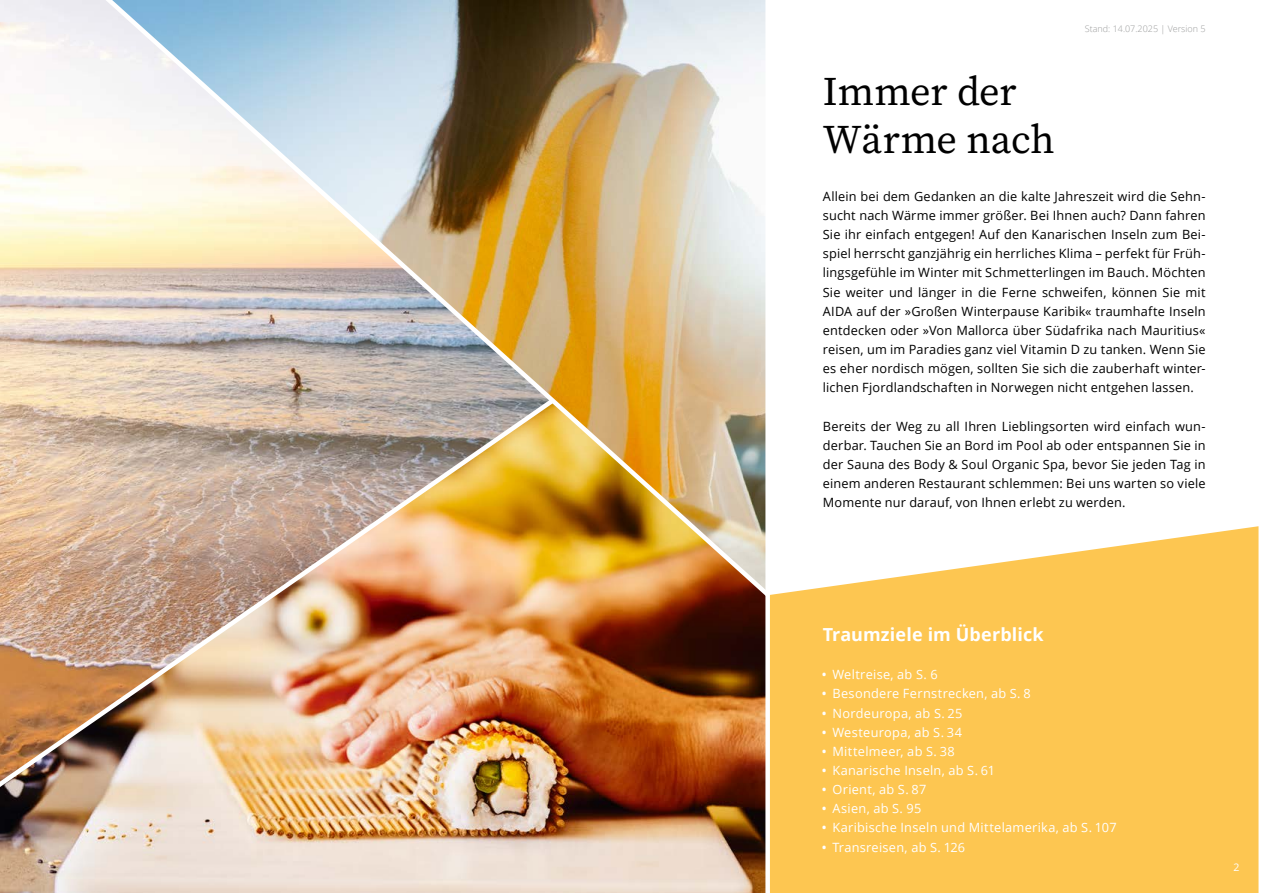
<style>
.page{position:relative;width:1263px;height:893px;background:#fff}
.page>*{position:absolute;margin:0;border:0;box-sizing:border-box;transform-origin:0 0}
.t1{font:40.5px/47.8px "Source Serif Variable";letter-spacing:-.01em;color:#000}
.t2{font:700 18px "Open Sans";letter-spacing:.005em;color:#fff}
.t3{font:12.75px/19.2px "Open Sans";letter-spacing:.015em;color:#000;text-align:justify}
.t4{font:12.75px "Open Sans";letter-spacing:.025em;color:#fff}
.t5{font:10.5px "Open Sans";color:#fff}
.t6{font:300 9px "Open Sans";color:#9c9d9d}
.s1{font-weight:600}
</style>
<div class="page">
<img style="left:0;top:0;width:96px;height:395px">
<img style="left:96px;top:0;width:670px;height:893px">
<img style="left:0;top:395px;width:558px;height:492px">
<svg style="left:770px;top:526px;width:488px;height:367px;background:#fdcb61"></svg>
<p class="t6" style="left:1085px;top:23px;width:122px">Stand: 14.07.2025 | Version 5</p>
<h1 class="t1" style="left:823px;top:68px;width:233px">Immer der<br>Wärme nach</h1>
<p class="t3" style="left:823px;top:186px;width:384px">Allein bei dem Gedanken an die kalte Jahreszeit wird die Sehn&shy;sucht nach Wärme immer größer. Bei Ihnen auch? Dann fahren Sie ihr einfach entgegen! Auf den Kanarischen Inseln zum Bei&shy;spiel herrscht ganzjährig ein herrliches Klima – perfekt für Früh&shy;lingsgefühle im Winter mit Schmetterlingen im Bauch. Möchten Sie weiter und länger in die Ferne schweifen, können Sie mit AIDA auf der »Großen Winterpause Karibik« traumhafte Inseln entdecken oder »Von Mallorca über Südafrika nach Mauritius« reisen, um im Paradies ganz viel Vitamin D zu tanken. Wenn Sie es eher nordisch mögen, sollten Sie sich die zauberhaft winter&shy;lichen Fjordlandschaften in Norwegen nicht entgehen lassen.</p>
<p class="t3" style="left:823px;top:416px;width:384px">Bereits der Weg zu all Ihren Lieblingsorten wird einfach wun&shy;derbar. Tauchen Sie an Bord im Pool ab oder entspannen Sie in der Sauna des Body &amp; Soul Organic Spa, bevor Sie jeden Tag in einem anderen Restaurant schlemmen: Bei uns warten so viele Momente nur darauf, von Ihnen erlebt zu werden.</p>
<h2 class="t2" style="left:823px;top:622px;width:222px">Traumziele im Überblick</h2>
<p class="t4" style="left:822px;top:666px;width:117px"><span class="s1">•</span> Weltreise, ab S. 6</p>
<p class="t4" style="left:822px;top:685px;width:210px"><span class="s1">•</span> Besondere Fernstrecken, ab S. 8</p>
<p class="t4" style="left:822px;top:704px;width:142px"><span class="s1">•</span> Nordeuropa, ab S. 25</p>
<p class="t4" style="left:822px;top:723px;width:142px"><span class="s1">•</span> Westeuropa, ab S. 34</p>
<p class="t4" style="left:822px;top:742px;width:134px"><span class="s1">•</span> Mittelmeer, ab S. 38</p>
<p class="t4" style="left:822px;top:762px;width:175px"><span class="s1">•</span> Kanarische Inseln, ab S. 61</p>
<p class="t4" style="left:822px;top:781px;width:106px"><span class="s1">•</span> Orient, ab S. 87</p>
<p class="t4" style="left:822px;top:800px;width:101px"><span class="s1">•</span> Asien, ab S. 95</p>
<p class="t4" style="left:822px;top:819px;width:296px"><span class="s1">•</span> Karibische Inseln und Mittelamerika, ab S. 107</p>
<p class="t4" style="left:822px;top:838px;width:145px"><span class="s1">•</span> Transreisen, ab S. 126</p>
<p class="t5" style="left:1233px;top:860px;width:8px">2</p>
</div>
